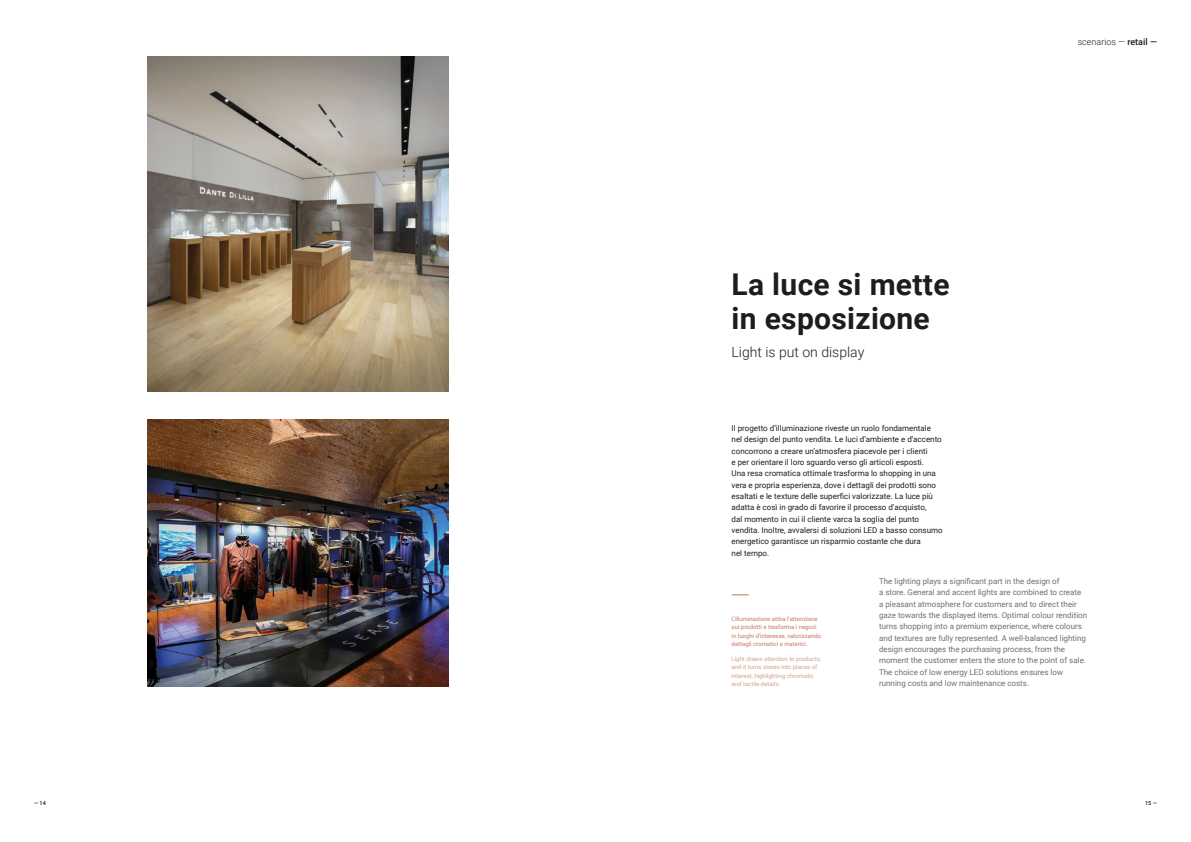
<style>
.page{position:relative;width:1191px;height:842px;background:#fff}
.page>*{position:absolute;margin:0;border:0;box-sizing:border-box;transform-origin:0 0}
.t1{font:700 30px "Roboto";letter-spacing:.01em;color:#1d1d1b}
.t2{font:300 14px "Roboto";color:#1d1d1b}
.t3{font:300 9px "Roboto";color:#1d1d1b}
.t4{font:8px/11.3px "Roboto";color:#1d1d1b}
.t5{font:8px/11.3px "Roboto";color:#706f6f}
.t6{font:6px/8.5px "Roboto";color:#c77760}
.t7{font:6px/8.5px "Roboto";color:#d7a08c}
.t8{font:500 5.5px "Roboto";color:#1d1d1b}
.s1{font-weight:500}
</style>
<div class="page">
<img style="left:147px;top:57px;width:301px;height:334px">
<img style="left:147px;top:420px;width:301px;height:266px">
<svg style="left:731px;top:594px;width:17px;height:1px"></svg>
<p class="t1" style="left:731px;top:263px;width:219px">La luce si mette</p>
<p class="t1" style="left:731px;top:297px;width:200px">in esposizione</p>
<p class="t2" style="left:731px;top:342px;width:134px">Light is put on display</p>
<p class="t3" style="left:1077px;top:36px;width:81px">scenarios — <span class="s1">retail —</span></p>
<p class="t4" style="left:731px;top:422px;width:212px">Il progetto d’illuminazione riveste un ruolo fondamentale nel design del punto vendita. Le luci d’ambiente e d’accento concorrono a creare un’atmosfera piacevole per i clienti</p>
<p class="t4" style="left:731px;top:456px;width:194px">e per orientare il loro sguardo verso gli articoli esposti.</p>
<p class="t4" style="left:731px;top:467px;width:213px">Una resa cromatica ottimale trasforma lo shopping in una vera e propria esperienza, dove i dettagli dei prodotti sono esaltati e le texture delle superfici valorizzate. La luce più adatta è così in grado di favorire il processo d’acquisto,<br>dal momento in cui il cliente varca la soglia del punto vendita. Inoltre, avvalersi di soluzioni LED a basso consumo energetico garantisce un risparmio costante che dura</p>
<p class="t4" style="left:731px;top:547px;width:39px">nel tempo.</p>
<p class="t5" style="left:879px;top:575px;width:182px">The lighting plays a significant part in the design of</p>
<p class="t5" style="left:879px;top:586px;width:210px">a store. General and accent lights are combined to create a pleasant atmosphere for customers and to direct their gaze towards the displayed items. Optimal colour rendition turns shopping into a premium experience, where colours and textures are fully represented. A well-balanced lighting design encourages the purchasing process, from the moment the customer enters the store to the point of sale.</p>
<p class="t5" style="left:879px;top:666px;width:185px">The choice of low energy LED solutions ensures low running costs and low maintenance costs.</p>
<p class="t6" style="left:731px;top:614px;width:91px">L’illuminazione attira l’attenzione sui prodotti e trasforma i negozi in luoghi d’interesse, valorizzando dettagli cromatici e materici.</p>
<p class="t7" style="left:731px;top:654px;width:91px">Light draws attention to products, and it turns stores into places of interest, highlighting chromatic and tactile details.</p>
<p class="t8" style="left:34px;top:799px;width:13px">— 14</p>
<p class="t8" style="left:1145px;top:799px;width:13px">15 —</p>
</div>
